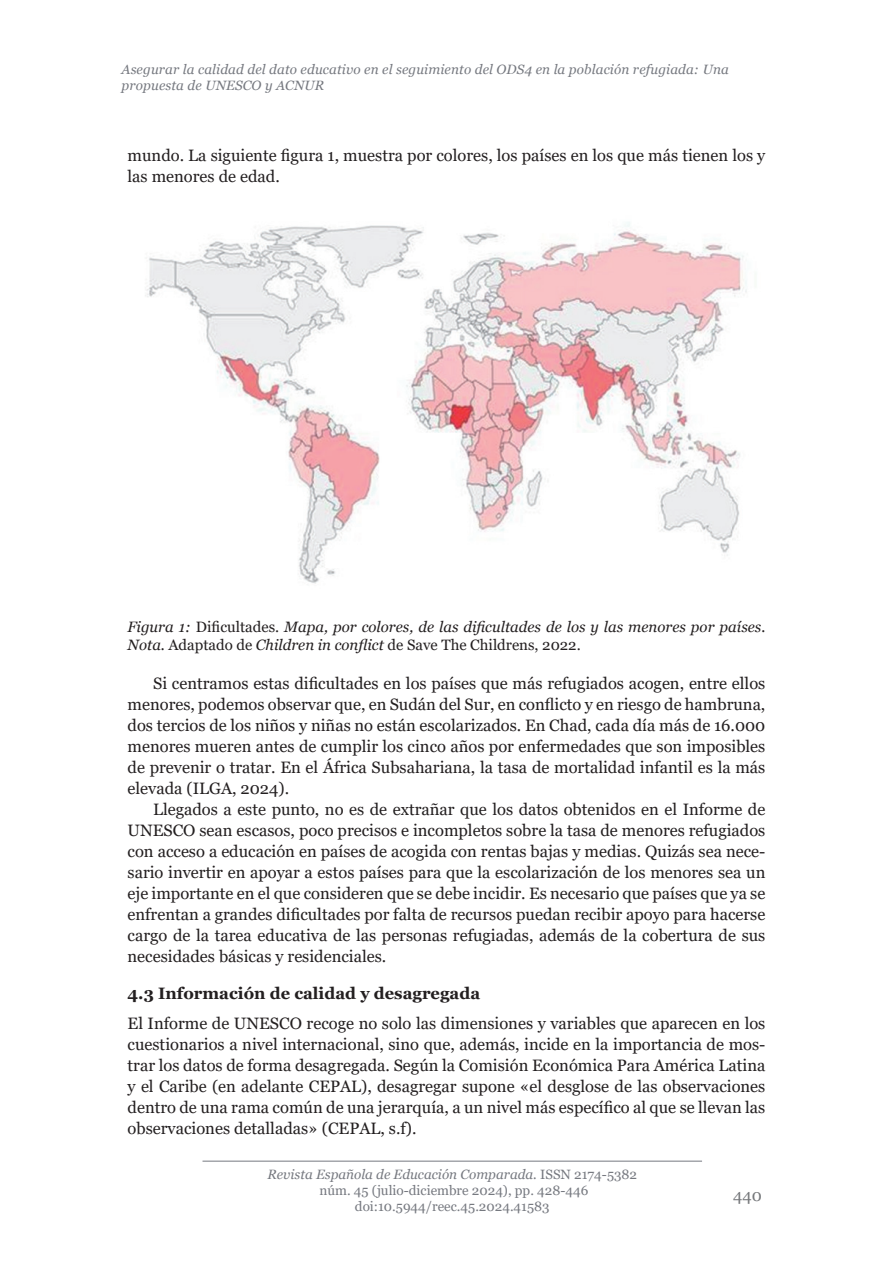
<style>
.page{position:relative;width:893px;height:1263px;background:#fff}
.page>*{position:absolute;margin:0;border:0;box-sizing:border-box;transform-origin:0 0}
.t1{font:16.5px/21px "Georgia";color:#231f20;text-align:justify}
.t2{font:700 16.5px "Georgia";color:#231f20}
.t3{font:16.5px "Georgia";color:#76787b}
.t4{font:italic 15px/18px "Georgia";color:#231f20}
.t5{font:13.5px/16.2px "Georgia";color:#767980;text-align:center}
.t6{font:italic 13.5px/16.2px "Georgia";letter-spacing:.01em;color:#767980}
.s1{font-style:normal}
.s2{font-style:italic}
</style>
<div class="page">
<hr style="left:202px;top:1161px;width:500px;height:1px;background:#767980">
<img style="left:145px;top:222px;width:602px;height:362px">
<p class="t6" style="left:122px;top:61px;width:609px">Asegurar la calidad del dato educativo en el seguimiento del ODS4 en la población refugiada: Una propuesta de UNESCO y ACNUR</p>
<p class="t1" style="left:128px;top:145px;width:639px">mundo. La siguiente figura 1, muestra por colores, los países en los que más tienen los y las menores de edad.</p>
<p class="t4" style="left:128px;top:618px;width:639px">Figura 1: <span class="s1">Dificultades.</span> Mapa, por colores, de las dificultades de los y las menores por países.<br>Nota. <span class="s1">Adaptado de</span> Children in conflict <span class="s1">de Save The Childrens, 2022.</span></p>
<p class="t1" style="left:128px;top:673px;width:639px;text-indent:26px">Si centramos estas dificultades en los países que más refugiados acogen, entre ellos menores, podemos observar que, en Sudán del Sur, en conflicto y en riesgo de hambruna, dos tercios de los niños y niñas no están escolarizados. En Chad, cada día más de 16.000 menores mueren antes de cumplir los cinco años por enfermedades que son imposibles de prevenir o tratar. En el África Subsahariana, la tasa de mortalidad infantil es la más elevada (ILGA, 2024).</p>
<p class="t1" style="left:128px;top:799px;width:639px;text-indent:26px">Llegados a este punto, no es de extrañar que los datos obtenidos en el Informe de UNESCO sean escasos, poco precisos e incompletos sobre la tasa de menores refugiados con acceso a educación en países de acogida con rentas bajas y medias. Quizás sea nece&shy;sario invertir en apoyar a estos países para que la escolarización de los menores sea un eje importante en el que consideren que se debe incidir. Es necesario que países que ya se enfrentan a grandes dificultades por falta de recursos puedan recibir apoyo para hacerse cargo de la tarea educativa de las personas refugiadas, además de la cobertura de sus necesidades básicas y residenciales.</p>
<p class="t2" style="left:128px;top:983px;width:354px">4.3 Información de calidad y desagregada</p>
<p class="t1" style="left:128px;top:1013px;width:639px">El Informe de UNESCO recoge no solo las dimensiones y variables que aparecen en los cuestionarios a nivel internacional, sino que, además, incide en la importancia de mos&shy;trar los datos de forma desagregada. Según la Comisión Económica Para América Latina y el Caribe (en adelante CEPAL), desagregar supone «el desglose de las observaciones dentro de una rama común de una jerarquía, a un nivel más específico al que se llevan las observaciones detalladas» (CEPAL, s.f).</p>
<p class="t5" style="left:267px;top:1166px;width:371px"><span class="s2">Revista Española de Educación Comparada.</span> ISSN 2174-5382 núm. 45 (julio-diciembre 2024), pp. 428-446 doi:10.5944/reec.45.2024.41583</p>
<p class="t3" style="left:733px;top:1185px;width:30px">440</p>
</div>
